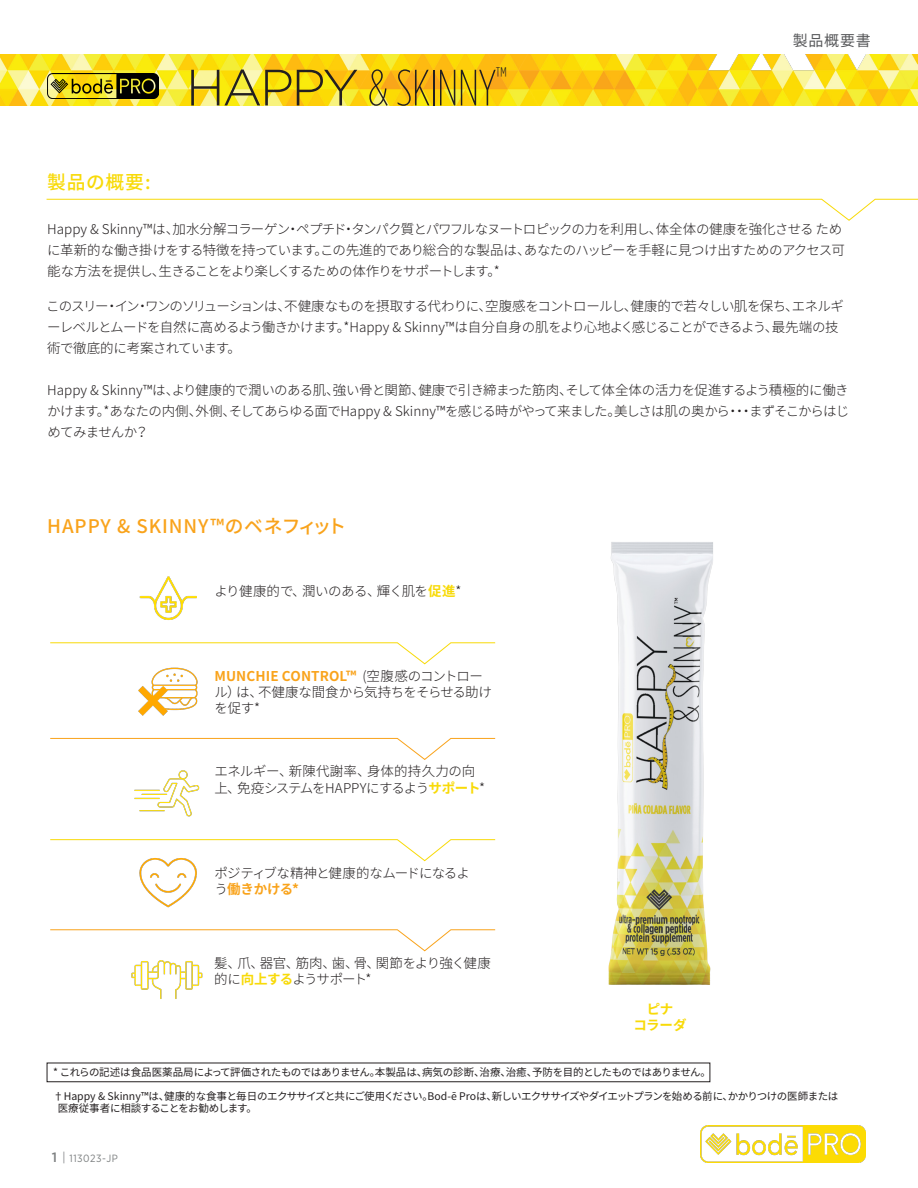
<style>
.page{position:relative;width:918px;height:1188px;background:#fff}
.page>*{position:absolute;margin:0;border:0;box-sizing:border-box;transform-origin:0 0}
.t1{font:200 51px "Gotham Condensed";letter-spacing:-.005em;color:#231f20}
.t2{font:500 18.75px "Noto Sans CJ Kjp";letter-spacing:.05em;color:#f9a31b}
.t3{font:500 18.75px "Noto Sans CJ Kjp";letter-spacing:.04em;color:#f8da08}
.t4{font:15px "Noto Sans CJ Kjp";letter-spacing:.05em;color:#57585a}
.t5{font:300 13.5px/21px "Noto Sans CJ Kjp";letter-spacing:-.045em;color:#231f20}
.t6{font:300 13.5px/16.2px "Noto Sans CJ Kjp";letter-spacing:-.01em;color:#231f20}
.t7{font:300 13.5px/16.2px "Noto Sans CJ Kjp";letter-spacing:-.07em;color:#231f20}
.t8{font:700 13.5px "Noto Sans CJ Kjp";letter-spacing:-.02em;color:#f8da08}
.t9{font:10.5px/12.6px "Noto Sans CJ Kjp";letter-spacing:-.035em;color:#231f20}
.t10{font:10.5px "Gotham Narrow";letter-spacing:.05em;color:#7e8182}
.s1{font-family:"Gotham";font-weight:300}
.s2{font-weight:700;color:#f8da08}
.s3{font-weight:700;color:#f9a31b}
.s4{font-family:"Gotham";font-weight:500;font-size:13.5px}
.s5{font-family:"Gotham Condensed";font-size:13.5px}
</style>
<div class="page">
<img style="left:700px;top:1125px;width:166px;height:37px">
<img style="left:0;top:54px;width:918px;height:52px">
<img style="left:47px;top:74px;width:112px;height:25px">
<svg style="left:46px;top:199px;width:872px;height:22px"></svg>
<div style="left:47px;top:1063px;width:663px;height:19px;border:1px solid #231f20"></div>
<img style="left:608px;top:542px;width:105px;height:443px">
<svg style="left:50px;top:642px;width:446px;height:23px"></svg>
<svg style="left:50px;top:738px;width:446px;height:22px"></svg>
<svg style="left:50px;top:839px;width:446px;height:23px"></svg>
<svg style="left:50px;top:929px;width:446px;height:23px"></svg>
<img style="left:140px;top:576px;width:57px;height:44px">
<img style="left:137px;top:654px;width:63px;height:62px">
<img style="left:133px;top:758px;width:70px;height:59px">
<img style="left:136px;top:845px;width:64px;height:63px">
<img style="left:132px;top:960px;width:71px;height:39px">
<p class="t3" style="left:47px;top:172px;width:105px">製品の概要:</p>
<h1 class="t1" style="left:186px;top:59px;width:323px"><span class="s1">HAPPY</span> &amp; SKINNY<sup>™</sup></h1>
<p class="t4" style="left:793px;top:33px;width:79px">製品概要書</p>
<p class="t5" style="left:47px;top:219px;width:799px">Happy &amp; Skinny™は、加水分解コラーゲン・ペプチド・タンパク質とパワフルなヌートロピックの力を利用し、体全体の健康を強化させる ために革新的な働き掛けをする特徴を持っています。この先進的であり総合的な製品は、あなたのハッピーを手軽に見つけ出すためのアクセス可能な方法を提供し、生きることをより楽しくするための体作りをサポートします。*</p>
<p class="t5" style="left:46px;top:296px;width:799px">このスリー・イン・ワンのソリューションは、不健康なものを摂取する代わりに、空腹感をコントロールし、健康的で若々しい肌を保ち、エネルギーレベルとムードを自然に高めるよう働きかけます。*Happy &amp; Skinny™は自分自身の肌をより心地よく感じることができるよう、最先端の技術で徹底的に考案されています。</p>
<p class="t5" style="left:47px;top:380px;width:804px;text-align:justify">Happy &amp; Skinny™は、より健康的で潤いのある肌、強い骨と関節、健康で引き締まった筋肉、そして体全体の活力を促進するよう積極的に働きかけます。*あなたの内側、外側、そしてあらゆる面でHappy &amp; Skinny™を感じる時がやって来ました。美しさは肌の奥から・・・まずそこからはじめてみませんか？</p>
<p class="t2" style="left:47px;top:516px;width:301px">HAPPY &amp; SKINNY™のベネフィット</p>
<p class="t5" style="left:214px;top:581px;width:249px">より健康的で、潤いのある、輝く肌を<span class="s2">促進</span>*</p>
<p class="t5" style="left:214px;top:668px;width:279px;line-height:16.2px"><span class="s3">MUNCHIE CONTROL™</span> (空腹感のコントロール）は、不健康な間食から気持ちをそらせる助けを促す*</p>
<p class="t6" style="left:214px;top:764px;width:272px">エネルギー、新陳代謝率、身体的持久力の向上、免疫システムをHAPPYにするよう<span class="s2">サポート</span>*</p>
<p class="t5" style="left:214px;top:865px;width:257px;line-height:16.2px">ポジティブな精神と健康的なムードになるよう<span class="s3">働きかける*</span></p>
<p class="t7" style="left:214px;top:955px;width:278px">髪、爪、器官、筋肉、歯、骨、関節をより強く健康的に<span class="s2">向上する</span>ようサポート*</p>
<p class="t8" style="left:647px;top:1002px;width:28px">ピナ</p>
<p class="t8" style="left:633px;top:1018px;width:55px">コラーダ</p>
<p class="t9" style="left:53px;top:1066px;width:659px">* これらの記述は食品医薬品局によって評価されたものではありません。本製品は、病気の診断、治療、治癒、予防を目的としたものではありません。</p>
<p class="t9" style="left:58px;top:1090px;width:782px;text-indent:-4px">†Happy &amp; Skinny™は、健康的な食事と毎日のエクササイズと共にご使用ください。Bod-ē Proは、新しいエクササイズやダイエットプランを始める前に、かかりつけの医師または医療従事者に相談することをお勧めします。</p>
<p class="t10" style="left:52px;top:1152px;width:67px"><span class="s4">1</span> <span class="s5">|</span> 113023-JP</p>
</div>
